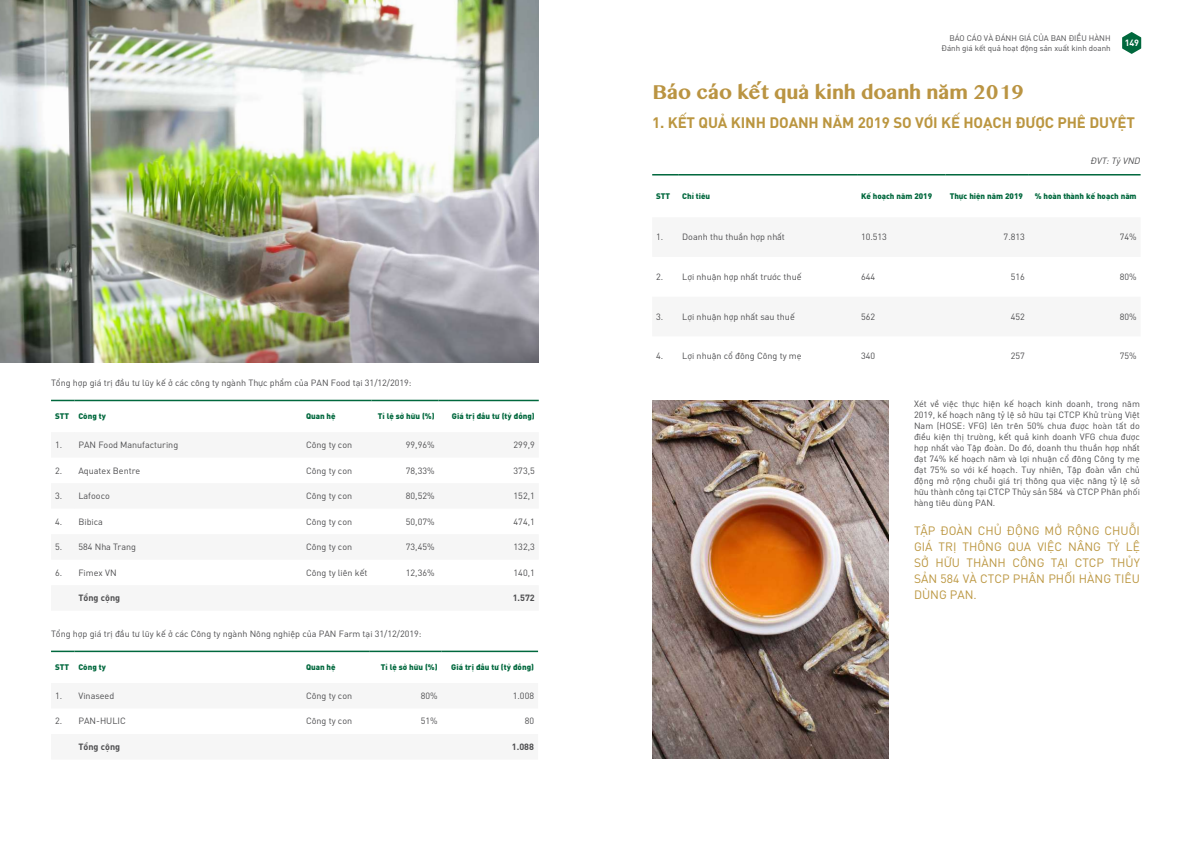
<style>
.page{position:relative;width:1191px;height:842px;background:#fff}
.page>*{position:absolute;margin:0;border:0;box-sizing:border-box;transform-origin:0 0}
.t1{font:700 20px "Malayalam VN";letter-spacing:-.01em;color:#ba9442}
.t2{font:15px "Oxy Vietnam Bold";letter-spacing:-.01em;color:#bb9640}
.t3{font:12px/16px "Oxy Vietnam";color:#bb9640;text-align:justify}
.t4{font:9px/11px "Oxy Vietnam";color:#4d4d4f;text-align:justify}
.t5{font:9px "Oxy Vietnam Bold";color:#4d4d4f}
.t6{font:9px "Oxy Vietnam Italic";color:#4d4d4f}
.t7{font:9px "Oxy Vietnam Bold";color:#fff}
.t8{font:8px "Oxy Vietnam Black";color:#00683d}
.t9{font:8px "Oxy Vietnam";color:#4d4d4f}
</style>
<div class="page">
<svg style="left:51px;top:400px;width:23px;height:1px"></svg>
<hr style="left:74px;top:400px;width:228px;height:1px;background:#00683d">
<hr style="left:302px;top:400px;width:69px;height:1px;background:#00683d">
<hr style="left:371px;top:400px;width:67px;height:1px;background:#00683d">
<hr style="left:438px;top:400px;width:101px;height:1px;background:#00683d">
<svg style="left:51px;top:651px;width:23px;height:1px"></svg>
<hr style="left:74px;top:651px;width:228px;height:1px;background:#00683d">
<hr style="left:302px;top:651px;width:68px;height:1px;background:#00683d">
<hr style="left:370px;top:651px;width:71px;height:1px;background:#00683d">
<hr style="left:441px;top:651px;width:97px;height:1px;background:#00683d">
<img style="left:0;top:0;width:539px;height:363px">
<img style="left:652px;top:400px;width:237px;height:358px">
<svg style="left:652px;top:174px;width:26px;height:1px"></svg>
<hr style="left:678px;top:174px;width:179px;height:1px;background:#00683d">
<hr style="left:857px;top:174px;width:88px;height:1px;background:#00683d">
<hr style="left:945px;top:174px;width:84px;height:1px;background:#00683d">
<hr style="left:1028px;top:174px;width:112px;height:1px;background:#00683d">
<svg style="left:1122px;top:32px;width:19px;height:22px"></svg>
<p class="t4" style="left:51px;top:377px;width:362px">Tổng hợp giá trị đầu tư lũy kế ở các công ty ngành Thực phẩm của PAN Food tại 31/12/2019:</p>
<p class="t8" style="left:55px;top:410px;width:52px">STT Công ty</p>
<p class="t8" style="left:306px;top:410px;width:31px">Quan hệ</p>
<p class="t8" style="left:378px;top:410px;width:58px">Tỉ lệ sở hữu (%)</p>
<p class="t8" style="left:452px;top:410px;width:84px">Giá trị đầu tư (tỷ đồng)</p>
<p class="t4" style="left:55px;top:439px;width:125px">1. PAN Food Manufacturing</p>
<p class="t4" style="left:306px;top:439px;width:48px">Công ty con</p>
<p class="t4" style="left:406px;top:439px;width:30px">99,96%</p>
<p class="t4" style="left:513px;top:439px;width:23px">299,9</p>
<p class="t4" style="left:55px;top:464px;width:87px">2. Aquatex Bentre</p>
<p class="t4" style="left:306px;top:464px;width:48px">Công ty con</p>
<p class="t4" style="left:406px;top:464px;width:30px">78,33%</p>
<p class="t4" style="left:513px;top:464px;width:23px">373,5</p>
<p class="t4" style="left:55px;top:490px;width:56px">3. Lafooco</p>
<p class="t4" style="left:306px;top:490px;width:48px">Công ty con</p>
<p class="t4" style="left:406px;top:490px;width:30px">80,52%</p>
<p class="t4" style="left:513px;top:490px;width:23px">152,1</p>
<p class="t4" style="left:55px;top:515px;width:49px">4. Bibica</p>
<p class="t4" style="left:306px;top:515px;width:48px">Công ty con</p>
<p class="t4" style="left:406px;top:515px;width:30px">50,07%</p>
<p class="t4" style="left:513px;top:515px;width:23px">474,1</p>
<p class="t4" style="left:55px;top:541px;width:83px">5. 584 Nha Trang</p>
<p class="t4" style="left:306px;top:541px;width:48px">Công ty con</p>
<p class="t4" style="left:406px;top:541px;width:30px">73,45%</p>
<p class="t4" style="left:513px;top:541px;width:23px">132,3</p>
<p class="t4" style="left:55px;top:566px;width:63px">6. Fimex VN</p>
<p class="t4" style="left:306px;top:566px;width:63px">Công ty liên kết</p>
<p class="t4" style="left:406px;top:566px;width:30px">12,36%</p>
<p class="t4" style="left:513px;top:566px;width:23px">140,1</p>
<p class="t5" style="left:78px;top:591px;width:43px">Tổng cộng</p>
<p class="t5" style="left:512px;top:591px;width:24px">1.572</p>
<p class="t4" style="left:51px;top:628px;width:372px">Tổng hợp giá trị đầu tư lũy kế ở các Công ty ngành Nông nghiệp của PAN Farm tại 31/12/2019:</p>
<p class="t8" style="left:55px;top:661px;width:52px">STT Công ty</p>
<p class="t8" style="left:306px;top:661px;width:31px">Quan hệ</p>
<p class="t8" style="left:381px;top:661px;width:58px">Tỉ lệ sở hữu (%)</p>
<p class="t8" style="left:451px;top:661px;width:84px">Giá trị đầu tư (tỷ đồng)</p>
<p class="t4" style="left:55px;top:690px;width:61px">1. Vinaseed</p>
<p class="t4" style="left:306px;top:690px;width:48px">Công ty con</p>
<p class="t4" style="left:421px;top:690px;width:18px">80%</p>
<p class="t4" style="left:513px;top:690px;width:23px">1.008</p>
<p class="t4" style="left:55px;top:715px;width:72px">2. PAN-HULIC</p>
<p class="t4" style="left:306px;top:715px;width:48px">Công ty con</p>
<p class="t4" style="left:421px;top:715px;width:18px">51%</p>
<p class="t4" style="left:524px;top:715px;width:11px">80</p>
<p class="t5" style="left:78px;top:740px;width:43px">Tổng cộng</p>
<p class="t5" style="left:512px;top:740px;width:24px">1.088</p>
<p class="t9" style="left:949px;top:32px;width:163px">BÁO CÁO VÀ ĐÁNH GIÁ CỦA BAN ĐIỀU HÀNH</p>
<p class="t9" style="left:941px;top:42px;width:171px">Đánh giá kết quả hoạt động sản xuất kinh doanh</p>
<p class="t7" style="left:1124px;top:36px;width:16px">149</p>
<h1 class="t1" style="left:652px;top:77px;width:373px">Báo cáo kết quả kinh doanh năm 2019</h1>
<h2 class="t2" style="left:652px;top:112px;width:484px">1. KẾT QUẢ KINH DOANH NĂM 2019 SO VỚI KẾ HOẠCH ĐƯỢC PHÊ DUYỆT</h2>
<p class="t6" style="left:1090px;top:154px;width:51px">ĐVT: Tỷ VND</p>
<p class="t8" style="left:656px;top:190px;width:16px">STT</p>
<p class="t8" style="left:682px;top:190px;width:30px">Chỉ tiêu</p>
<p class="t8" style="left:861px;top:190px;width:73px">Kế hoạch năm 2019</p>
<p class="t8" style="left:949px;top:190px;width:75px">Thực hiện năm 2019</p>
<p class="t8" style="left:1034px;top:190px;width:103px">% hoàn thành kế hoạch năm</p>
<p class="t4" style="left:656px;top:231px;width:130px">1. Doanh thu thuần hợp nhất</p>
<p class="t4" style="left:861px;top:231px;width:27px">10.513</p>
<p class="t4" style="left:1003px;top:231px;width:23px">7.813</p>
<p class="t4" style="left:1119px;top:231px;width:18px">74%</p>
<p class="t4" style="left:656px;top:271px;width:147px">2. Lợi nhuận hợp nhất trước thuế</p>
<p class="t4" style="left:861px;top:271px;width:16px">644</p>
<p class="t4" style="left:1010px;top:271px;width:16px">516</p>
<p class="t4" style="left:1119px;top:271px;width:18px">80%</p>
<p class="t4" style="left:656px;top:310px;width:140px">3. Lợi nhuận hợp nhất sau thuế</p>
<p class="t4" style="left:861px;top:310px;width:16px">562</p>
<p class="t4" style="left:1010px;top:310px;width:16px">452</p>
<p class="t4" style="left:1119px;top:310px;width:18px">80%</p>
<p class="t4" style="left:656px;top:350px;width:147px">4. Lợi nhuận cổ đông Công ty mẹ</p>
<p class="t4" style="left:861px;top:350px;width:16px">340</p>
<p class="t4" style="left:1010px;top:350px;width:16px">257</p>
<p class="t4" style="left:1119px;top:350px;width:18px">75%</p>
<p class="t4" style="left:914px;top:397px;width:227px">Xét về việc thực hiện kế hoạch kinh doanh, trong năm 2019, kế hoạch nâng tỷ lệ sở hữu tại CTCP Khử trùng Việt Nam (HOSE: VFG) lên trên 50% chưa được hoàn tất do điều kiện thị trường, kết quả kinh doanh VFG chưa được hợp nhất vào Tập đoàn. Do đó, doanh thu thuần hợp nhất đạt 74% kế hoạch năm và lợi nhuận cổ đông Công ty mẹ đạt 75% so với kế hoạch. Tuy nhiên, Tập đoàn vẫn chủ động mở rộng chuỗi giá trị thông qua việc nâng tỷ lệ sở hữu thành công tại CTCP Thủy sản 584 và CTCP Phân phối hàng tiêu dùng PAN.</p>
<h3 class="t3" style="left:914px;top:522px;width:227px">TẬP ĐOÀN CHỦ ĐỘNG MỞ RỘNG CHUỖI GIÁ TRỊ THÔNG QUA VIỆC NÂNG TỶ LỆ SỞ HỮU THÀNH CÔNG TẠI CTCP THỦY SẢN 584 VÀ CTCP PHÂN PHỐI HÀNG TIÊU DÙNG PAN.</h3>
</div>
